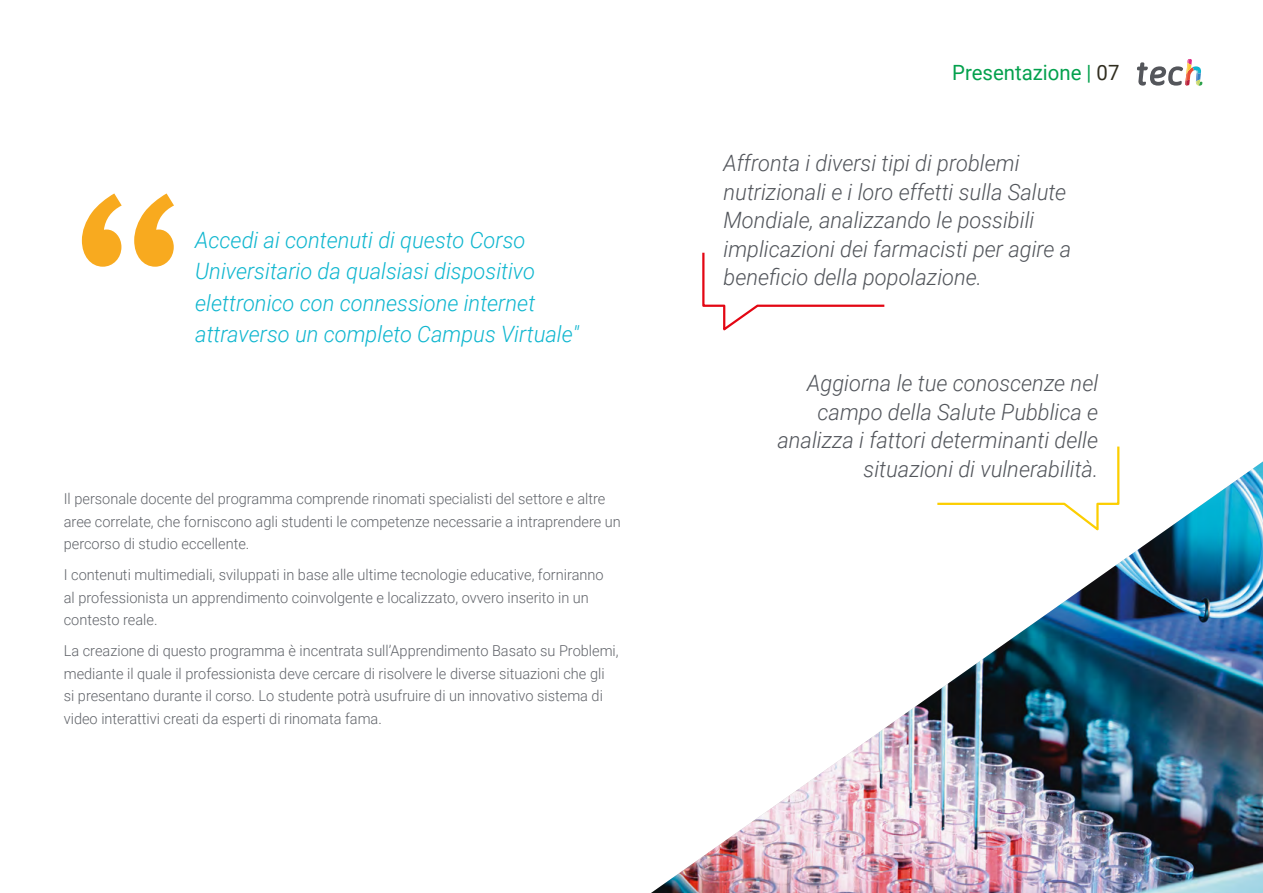
<style>
.page{position:relative;width:1263px;height:893px;background:#fff}
.page>*{position:absolute;margin:0;border:0;box-sizing:border-box;transform-origin:0 0}
.t1{font:italic 300 22.5px/28.5px "Roboto";color:#52555b;text-align:right}
.t2{font:italic 300 22.5px/31.5px "Roboto";color:#0fb6cf}
.t3{font:21px "Roboto";color:#04a14d}
.t4{font:300 15px/22.5px "Roboto";color:#61646a}
.s1{color:#312e20}
</style>
<div class="page">
<img style="left:651px;top:461px;width:612px;height:432px">
<svg style="left:935px;top:446px;width:185px;height:88px"></svg>
<svg style="left:702px;top:252px;width:183px;height:79px"></svg>
<svg style="left:82px;top:193px;width:92px;height:74px"></svg>
<svg style="left:1137px;top:59px;width:65px;height:27px"></svg>
<h1 class="t2" style="left:195px;top:223px;width:385px">Accedi ai contenuti di questo Corso Universitario da qualsiasi dispositivo elettronico con connessione internet attraverso un completo Campus Virtuale"</h1>
<p class="t4" style="left:64px;top:487px;width:559px">Il personale docente del programma comprende rinomati specialisti del settore e altre aree correlate, che forniscono agli studenti le competenze necessarie a intraprendere un percorso di studio eccellente.</p>
<p class="t4" style="left:64px;top:563px;width:541px">I contenuti multimediali, sviluppati in base alle ultime tecnologie educative, forniranno al professionista un apprendimento coinvolgente e localizzato, ovvero inserito in un contesto reale.</p>
<p class="t4" style="left:64px;top:639px;width:556px">La creazione di questo programma è incentrata sull’Apprendimento Basato su Problemi, mediante il quale il professionista deve cercare di risolvere le diverse situazioni che gli si presentano durante il corso. Lo studente potrà usufruire di un innovativo sistema di video interattivi creati da esperti di rinomata fama.</p>
<h2 class="t3" style="left:952px;top:57px;width:169px">Presentazione | <span class="s1">07</span></h2>
<h1 class="t1" style="left:723px;top:148px;width:349px;text-align:left">Affronta i diversi tipi di problemi nutrizionali e i loro effetti sulla Salute Mondiale, analizzando le possibili implicazioni dei farmacisti per agire a beneficio della popolazione.</h1>
<h1 class="t1" style="left:777px;top:368px;width:322px">Aggiorna le tue conoscenze nel campo della Salute Pubblica e analizza i fattori determinanti delle situazioni di vulnerabilità.</h1>
</div>
